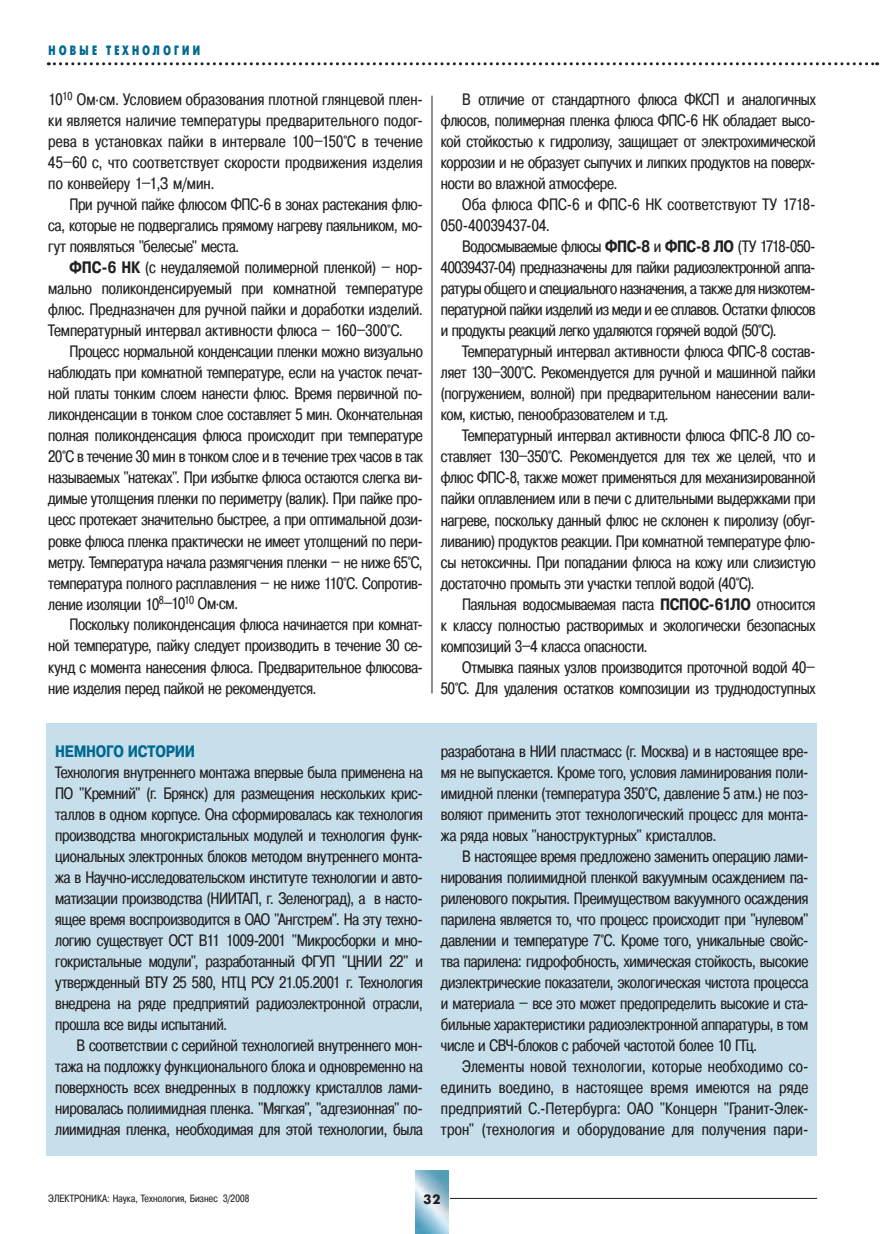
<style>
.page{position:relative;width:881px;height:1234px;background:#fff}
.page>*{position:absolute;margin:0;border:0;box-sizing:border-box;transform-origin:0 0}
.t1{font:16.5px/21px "Pragmatica Cond C";letter-spacing:-.015em;color:#231f20;text-align:justify}
.t2{font:16.5px/21px "Pragmatica Cond C";letter-spacing:.01em;color:#231f20}
.t3{font:700 16.5px "Pragmatica Cond C";letter-spacing:-.015em;color:#006991}
.t4{font:13.5px "Futuris X Cond C";letter-spacing:.2em;color:#006991}
.t5{font:700 13.5px "Futuris C";color:#231f20}
.t6{font:10.5px "Pragmatica Cond C";letter-spacing:.01em;color:#231f20}
.s1{font-weight:700}
</style>
<div class="page">
<div style="left:47px;top:723px;width:769px;height:432px;background:#c6dfeb"></div>
<hr style="left:431px;top:96px;width:1px;height:597px;background:#231f20">
<hr style="left:432px;top:1197px;width:384px;height:1px;background:#231f20">
<img style="left:415px;top:1170px;width:34px;height:63px">
<svg style="left:48px;top:62px;width:829px;height:3px"></svg>
<p class="t4" style="left:48px;top:43px;width:153px">Новые техн ологии</p>
<p class="t1" style="left:48px;top:89px;width:376px">10<sup>10</sup> Ом∙см. Условием образования плотной глянцевой плен&shy;ки является наличие температуры предварительного подог&shy;рева в установках пайки в интервале 100–150°С в течение 45–60 с, что соответствует скорости продвижения изделия по конвейеру 1–1,З м/мин.</p>
<p class="t1" style="left:48px;top:194px;width:376px;text-indent:21px">При ручной пайке флюсом ФПС-6 в зонах растекания флю&shy;са, которые не подвергались прямому нагреву паяльником, мо&shy;гут появляться "белесые" места.</p>
<p class="t1" style="left:48px;top:257px;width:376px;text-indent:21px"><span class="s1">ФПС-6 НК</span> (с неудаляемой полимерной пленкой) – нор&shy;мально поликонденсируемый при комнатной температуре флюс. Предназначен для ручной пайки и доработки изделий.<br>Температурный интервал активности флюса – 160–300°С.</p>
<p class="t1" style="left:48px;top:341px;width:376px;text-indent:21px">Процесс нормальной конденсации пленки можно визуально наблюдать при комнатной температуре, если на участок печат&shy;ной платы тонким слоем нанести флюс. Время первичной по&shy;ликонденсации в тонком слое составляет 5 мин. Окончательная полная поликонденсация флюса происходит при температуре 20°С в течение 30 мин в тонком слое и в течение трех часов в так называемых "натеках". При избытке флюса остаются слегка ви&shy;димые утолщения пленки по периметру (валик). При пайке про&shy;цесс протекает значительно быстрее, а при оптимальной дози&shy;ровке флюса пленка практически не имеет утолщений по пери&shy;метру. Температура начала размягчения пленки – не ниже 65°С, температура полного расплавления – не ниже 110°С. Сопротив&shy;ление изоляции 10<sup>8</sup>–10<sup>10</sup> Ом∙см.</p>
<p class="t1" style="left:48px;top:614px;width:376px;text-indent:21px">Поскольку поликонденсация флюса начинается при комнат&shy;ной температуре, пайку следует производить в течение 30 се&shy;кунд с момента нанесения флюса. Предварительное флюсова&shy;ние изделия перед пайкой не рекомендуется.</p>
<p class="t1" style="left:441px;top:89px;width:376px;text-indent:21px">В отличие от стандартного флюса ФКСП и аналогичных флюсов, полимерная пленка флюса ФПС-6 НК обладает высо&shy;кой стойкостью к гидролизу, защищает от электрохимической коррозии и не образует сыпучих и липких продуктов на поверх&shy;ности во влажной атмосфере.</p>
<p class="t2" style="left:441px;top:194px;width:376px;text-indent:21px">Оба флюса ФПС-6 и ФПС-6 НК соответствуют ТУ 1718-<br>050-40039437-04.</p>
<p class="t1" style="left:441px;top:236px;width:376px;text-indent:21px">Водосмываемые флюсы <span class="s1">ФПС-8</span> и <span class="s1">ФПС-8 ЛО</span> (ТУ 1718-050- 40039437-04) предназначены для пайки радиоэлектронной аппа&shy;ратуры общего и специального назначения, а также для низкотем&shy;пературной пайки изделий из меди и ее сплавов. Остатки флюсов и продукты реакций легко удаляются горячей водой (50°C).</p>
<p class="t1" style="left:441px;top:341px;width:376px;text-indent:21px">Температурный интервал активности флюса ФПС-8 состав&shy;ляет 130–300°С. Рекомендуется для ручной и машинной пайки (погружением, волной) при предварительном нанесении вали&shy;ком, кистью, пенообразователем и т.д.</p>
<p class="t1" style="left:441px;top:425px;width:376px;text-indent:21px">Температурный интервал активности флюса ФПС-8 ЛО со&shy;ставляет 130–350°С. Рекомендуется для тех же целей, что и флюс ФПС-8, также может применяться для механизированной пайки оплавлением или в печи с длительными выдержками при нагреве, поскольку данный флюс не склонен к пиролизу (обуг&shy;ливанию) продуктов реакции. При комнатной температуре флю&shy;сы нетоксичны. При попадании флюса на кожу или слизистую достаточно промыть эти участки теплой водой (40°С).</p>
<p class="t1" style="left:441px;top:593px;width:376px;text-indent:21px">Паяльная водосмываемая паста <span class="s1">ПСПОС-61ЛО</span> относится к классу полностью растворимых и экологически безопасных композиций 3–4 класса опасности.</p>
<p class="t1" style="left:441px;top:656px;width:376px;text-align:right">Отмывка паяных узлов производится проточной водой 40–<br>50°С. Для удаления остатков композиции из труднодоступных</p>
<p class="t3" style="left:55px;top:741px;width:141px">НЕМНОГО ИСТОРИИ</p>
<p class="t1" style="left:55px;top:761px;width:369px">Технология внутреннего монтажа впервые была применена на ПО "Кремний" (г. Брянск) для размещения нескольких крис&shy;таллов в одном корпусе. Она сформировалась как технология производства многокристальных модулей и технология функ&shy;циональных электронных блоков методом внутреннего монта&shy;жа в Научно-исследовательском институте технологии и авто&shy;матизации производства (НИИТАП, г. Зеленоград), а в насто&shy;ящее время воспроизводится в ОАО "Ангстрем". На эту техно&shy;логию существует OCT B11 1009-2001 "Микросборки и мно&shy;гокристальные модули", разработанный ФГУП "ЦНИИ 22" и утвержденный ВТУ 25 580, НТЦ РСУ 21.05.2001 г. Технология внедрена на ряде предприятий радиоэлектронной отрасли, прошла все виды испытаний.</p>
<p class="t1" style="left:55px;top:1034px;width:369px;text-indent:21px">В соответствии с серийной технологией внутреннего мон&shy;тажа на подложку функционального блока и одновременно на поверхность всех внедренных в подложку кристаллов лами&shy;нировалась полиимидная пленка. "Мягкая", "адгезионная" по&shy;лиимидная пленка, необходимая для этой технологии, была</p>
<p class="t1" style="left:441px;top:740px;width:369px">разработана в НИИ пластмасс (г. Москва) и в настоящее вре&shy;мя не выпускается. Кроме того, условия ламинирования поли&shy;имидной пленки (температура 350°С, давление 5 атм.) не поз&shy;воляют применить этот технологический процесс для монта&shy;жа ряда новых "наноструктурных" кристаллов.</p>
<p class="t1" style="left:441px;top:845px;width:369px;text-indent:21px">В настоящее время предложено заменить операцию лами&shy;нирования полиимидной пленкой вакуумным осаждением па&shy;риленового покрытия. Преимуществом вакуумного осаждения парилена является то, что процесс происходит при "нулевом" давлении и температуре 7°С. Кроме того, уникальные свойс&shy;тва парилена: гидрофобность, химическая стойкость, высокие диэлектрические показатели, экологическая чистота процесса и материала – все это может предопределить высокие и ста&shy;бильные характеристики радиоэлектронной аппаратуры, в том числе и СВЧ-блоков с рабочей частотой более 10 ГГц.</p>
<p class="t1" style="left:441px;top:1055px;width:369px;text-indent:21px">Элементы новой технологии, которые необходимо со&shy;единить воедино, в настоящее время имеются на ряде предприятий С.-Петербурга: ОАО "Концерн "Гранит-Элек&shy;трон" (технология и оборудование для получения пари-</p>
<p class="t6" style="left:48px;top:1192px;width:202px">ЭЛЕКТРОНИКА: Наука, Технология, Бизнес 3/2008</p>
<p class="t5" style="left:423px;top:1191px;width:18px">32</p>
</div>
